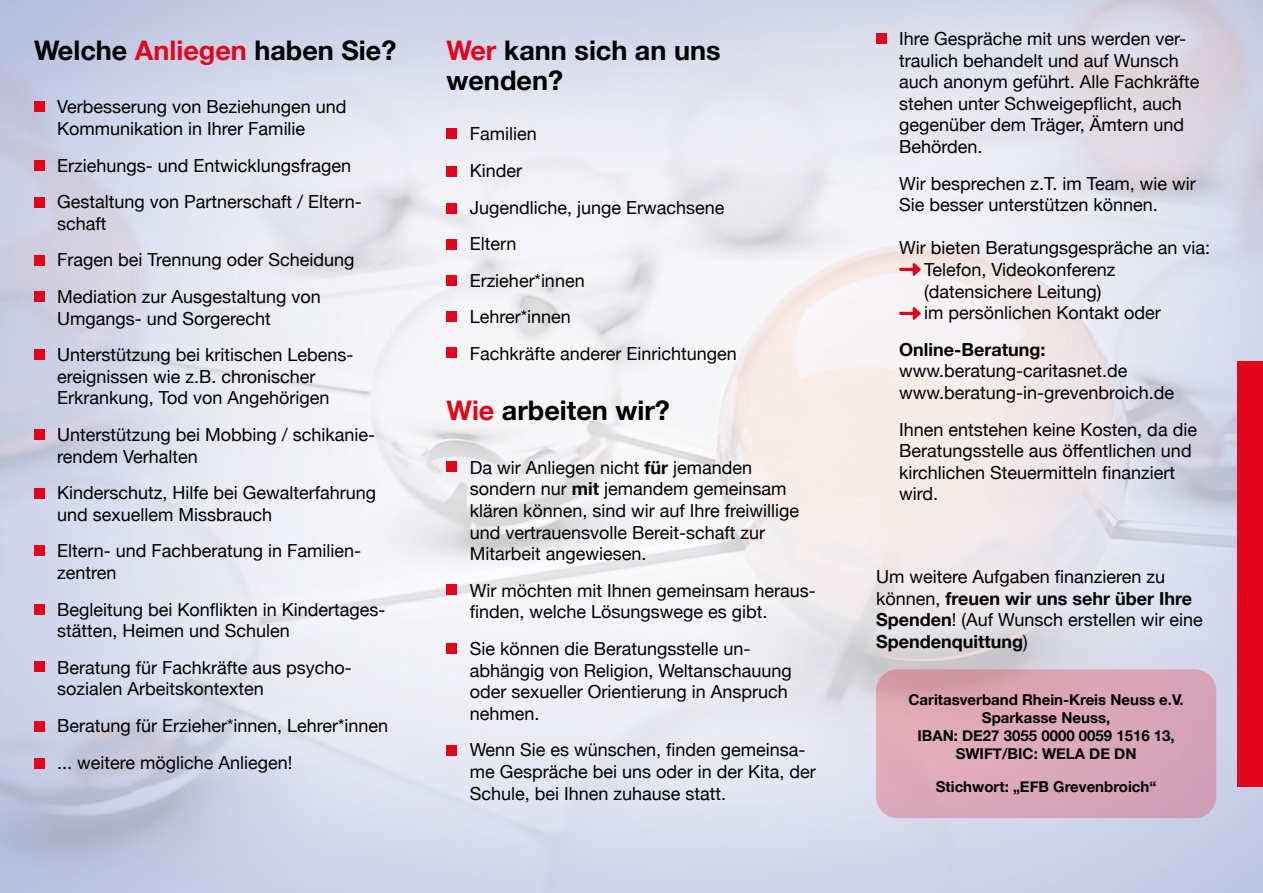
<style>
.page{position:relative;width:1263px;height:893px;background:#fff}
.page>*{position:absolute;margin:0;border:0;box-sizing:border-box;transform-origin:0 0}
.t1{font:700 27px/30px "Helvetica Neue";color:#000}
.t2{font:18px/21.6px "Helvetica Neue";color:#000}
.t3{font:700 18px "Helvetica Neue";color:#000}
.t4{font:700 15px/18px "Helvetica Neue";color:#000;text-align:center}
.s1{color:#e3051b}
.s2{font-weight:700}
</style>
<div class="page">
<img style="left:0;top:0;width:1263px;height:893px">
<svg style="left:876px;top:669px;width:340px;height:149px;background:#d9a5b6"></svg>
<div style="left:1237px;top:361px;width:26px;height:426px;background:#e3051b"></div>
<div style="left:34px;top:102px;width:11px;height:10px;background:#e3051b"></div>
<div style="left:34px;top:160px;width:11px;height:11px;background:#e3051b"></div>
<div style="left:34px;top:197px;width:11px;height:10px;background:#e3051b"></div>
<div style="left:34px;top:255px;width:11px;height:11px;background:#e3051b"></div>
<div style="left:34px;top:292px;width:11px;height:10px;background:#e3051b"></div>
<div style="left:34px;top:349px;width:11px;height:11px;background:#e3051b"></div>
<div style="left:34px;top:429px;width:11px;height:11px;background:#e3051b"></div>
<div style="left:34px;top:488px;width:11px;height:11px;background:#e3051b"></div>
<div style="left:34px;top:545px;width:11px;height:11px;background:#e3051b"></div>
<div style="left:34px;top:604px;width:11px;height:11px;background:#e3051b"></div>
<div style="left:34px;top:661px;width:11px;height:11px;background:#e3051b"></div>
<div style="left:34px;top:721px;width:11px;height:11px;background:#e3051b"></div>
<div style="left:34px;top:758px;width:11px;height:11px;background:#e3051b"></div>
<div style="left:446px;top:129px;width:11px;height:10px;background:#e3051b"></div>
<div style="left:446px;top:166px;width:11px;height:10px;background:#e3051b"></div>
<div style="left:446px;top:203px;width:11px;height:11px;background:#e3051b"></div>
<div style="left:446px;top:239px;width:11px;height:11px;background:#e3051b"></div>
<div style="left:446px;top:275px;width:11px;height:11px;background:#e3051b"></div>
<div style="left:446px;top:311px;width:11px;height:11px;background:#e3051b"></div>
<div style="left:446px;top:348px;width:11px;height:10px;background:#e3051b"></div>
<div style="left:446px;top:462px;width:11px;height:10px;background:#e3051b"></div>
<div style="left:446px;top:584px;width:11px;height:11px;background:#e3051b"></div>
<div style="left:446px;top:643px;width:11px;height:11px;background:#e3051b"></div>
<div style="left:446px;top:745px;width:11px;height:10px;background:#e3051b"></div>
<div style="left:876px;top:33px;width:11px;height:11px;background:#e3051b"></div>
<svg style="left:899px;top:263px;width:22px;height:13px"></svg>
<svg style="left:899px;top:307px;width:22px;height:13px"></svg>
<h1 class="t1" style="left:34px;top:36px;width:364px">Welche <span class="s1">Anliegen</span> haben Sie?</h1>
<p class="t2" style="left:57px;top:97px;width:291px">Verbesserung von Beziehungen und<br>Kommunikation in Ihrer Familie</p>
<p class="t2" style="left:57px;top:148px;width:306px;line-height:36.6px">Erziehungs- und Entwicklungsfragen<br>Gestaltung von Partnerschaft / Eltern-</p>
<p class="t2" style="left:57px;top:206px;width:299px;line-height:36.6px">schaft<br>Fragen bei Trennung oder Scheidung<br>Mediation zur Ausgestaltung von</p>
<p class="t2" style="left:57px;top:301px;width:298px;line-height:36.6px">Umgangs- und Sorgerecht<br>Unterstützung bei kritischen Lebens-</p>
<p class="t2" style="left:57px;top:367px;width:274px">ereignissen wie z.B. chronischer<br>Erkrankung, Tod von Angehörigen</p>
<p class="t2" style="left:57px;top:425px;width:320px">Unterstützung bei Mobbing / schikanie&shy;rendem Verhalten</p>
<p class="t2" style="left:57px;top:483px;width:320px">Kinderschutz, Hilfe bei Gewalterfahrung und sexuellem Missbrauch</p>
<p class="t2" style="left:57px;top:541px;width:306px">Eltern- und Fachberatung in Familien&shy;zentren</p>
<p class="t2" style="left:57px;top:599px;width:330px">Begleitung bei Konflikten in Kindertages&shy;stätten, Heimen und Schulen</p>
<p class="t2" style="left:57px;top:658px;width:296px">Beratung für Fachkräfte aus psycho&shy;sozialen Arbeitskontexten</p>
<p class="t2" style="left:57px;top:708px;width:333px;line-height:36.6px">Beratung für Erzieher*innen, Lehrer*innen ... weitere mögliche Anliegen!</p>
<h1 class="t1" style="left:446px;top:36px;width:275px"><span class="s1">Wer</span> kann sich an uns wenden?</h1>
<p class="t2" style="left:470px;top:117px;width:269px;line-height:36.6px">Familien<br>Kinder<br>Jugendliche, junge Erwachsene<br>Eltern<br>Erzieher*innen<br>Lehrer*innen<br>Fachkräfte anderer Einrichtungen</p>
<h1 class="t1" style="left:446px;top:396px;width:225px"><span class="s1">Wie</span> arbeiten wir?</h1>
<p class="t2" style="left:470px;top:458px;width:331px">Da wir Anliegen nicht <span class="s2">für</span> jemanden sondern nur <span class="s2">mit</span> jemandem gemeinsam klären können, sind wir auf Ihre freiwillige und vertrauensvolle Bereit-schaft zur Mitarbeit angewiesen.</p>
<p class="t2" style="left:470px;top:581px;width:348px">Wir möchten mit Ihnen gemeinsam heraus&shy;finden, welche Lösungswege es gibt.</p>
<p class="t2" style="left:470px;top:639px;width:324px">Sie können die Beratungsstelle un&shy;abhängig von Religion, Weltanschauung oder sexueller Orientierung in Anspruch nehmen.</p>
<p class="t2" style="left:470px;top:740px;width:348px">Wenn Sie es wünschen, finden gemeinsa&shy;me Gespräche bei uns oder in der Kita, der<br>Schule, bei Ihnen zuhause statt.</p>
<p class="t2" style="left:899px;top:29px;width:302px">Ihre Gespräche mit uns werden ver&shy;traulich behandelt und auf Wunsch auch anonym geführt. Alle Fachkräfte stehen unter Schweigepflicht, auch gegenüber dem Träger, Ämtern und<br>Behörden.</p>
<p class="t2" style="left:899px;top:173px;width:298px">Wir besprechen z.T. im Team, wie wir<br>Sie besser unterstützen können.</p>
<p class="t2" style="left:924px;top:238px;width:288px;text-indent:-25px">Wir bieten Beratungsgespräche an via:<br>Telefon, Videokonferenz (datensichere Leitung)<br>im persönlichen Kontakt oder</p>
<p class="t3" style="left:899px;top:335px;width:148px">Online-Beratung:</p>
<p class="t2" style="left:899px;top:361px;width:277px">www.beratung-caritasnet.de www.beratung-in-grevenbroich.de</p>
<p class="t2" style="left:899px;top:419px;width:299px">Ihnen entstehen keine Kosten, da die<br>Beratungsstelle aus öffentlichen und kirchlichen Steuermitteln finanziert wird.</p>
<p class="t2" style="left:876px;top:567px;width:328px">Um weitere Aufgaben finanzieren zu können, <span class="s2">freuen wir uns sehr über Ihre<br>Spenden</span>! (Auf Wunsch erstellen wir eine<br><span class="s2">Spendenquittung</span>)</p>
<p class="t4" style="left:908px;top:691px;width:277px">Caritasverband Rhein-Kreis Neuss e.V.<br>Sparkasse Neuss,<br>IBAN: DE27 3055 0000 0059 1516 13,<br>SWIFT/BIC: WELA DE DN</p>
<p class="t4" style="left:936px;top:778px;width:222px">Stichwort: „EFB Grevenbroich“</p>
</div>
